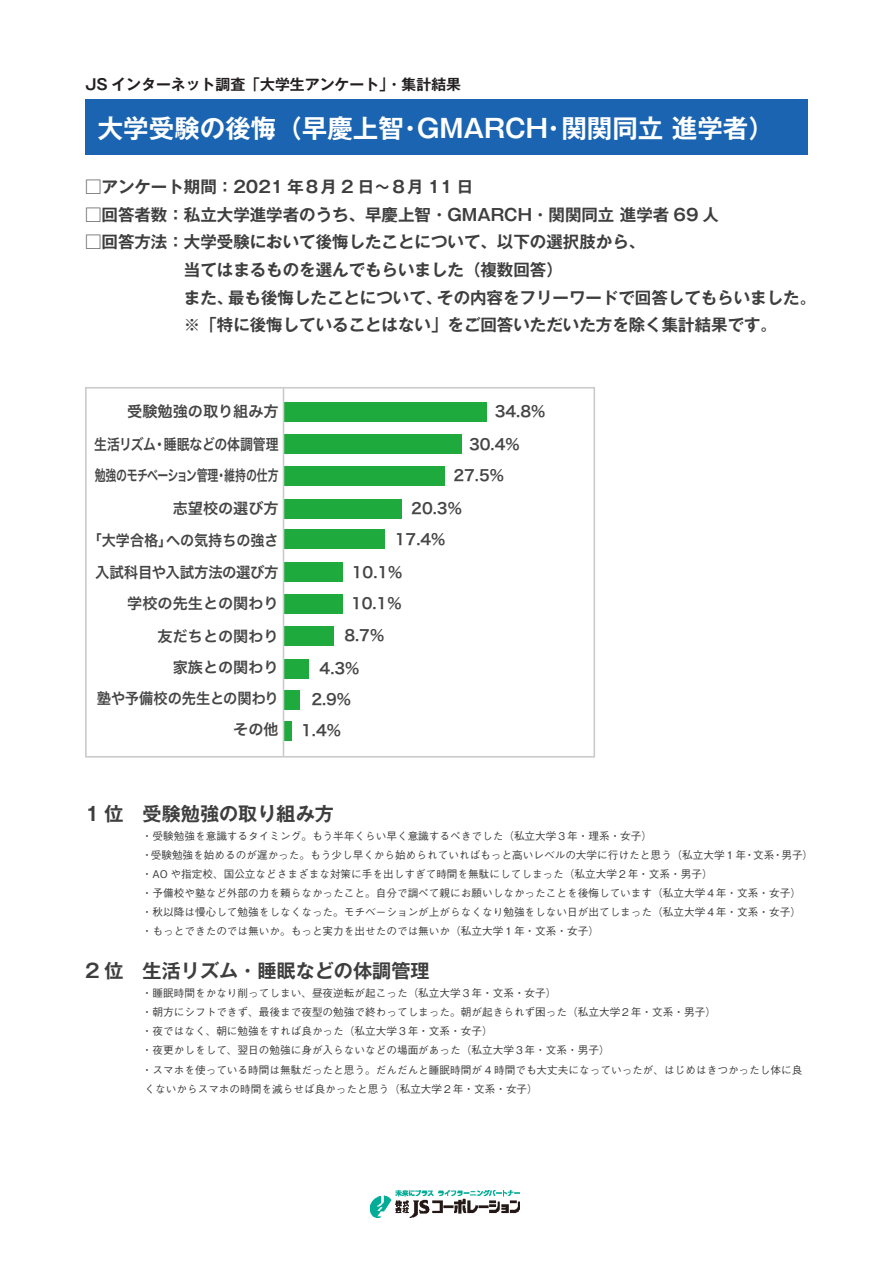
<style>
.page{position:relative;width:893px;height:1263px;background:#fff}
.page>*{position:absolute;margin:0;border:0;box-sizing:border-box;transform-origin:0 0}
.t1{font:700 25.5px "Gothic MB101 Pro De";color:#fff}
.t2{font:700 19.2px "Gothic MB101 Pro De";color:#3e3e3f}
.t3{font:700 16.5px/27.8px "Gothic MB101 Pro De";color:#3e3e3f}
.t4{font:15.15px/32.7px "Hira Kaku Pro N W6";color:#464546}
.t5{font:15.15px "Hira Kaku Pro N W6";letter-spacing:-.03em;color:#464546;scale:.72 1}
.t6{font:15.15px/30.6px "Hira Kaku Pro N W6";color:#464546;text-align:right;scale:.94 1}
.t7{font:15.15px "Hira Kaku Pro N W6";color:#464546;scale:.93 1}
.t8{font:15.15px "Hira Kaku Pro N W6";color:#464546;scale:.95 1}
.t9{font:15.15px "Hira Kaku Pro N W6";color:#464546;scale:.85 1}
.t10{font:15.15px "Hira Kaku Pro N W6";color:#464546;scale:.72 1}
.t11{font:700 14.85px "Gothic MB101 Pro De";color:#231f20}
.t12{font:500 10.65px/19.2px "Gothic BBB Pro";color:#3e3e3f}
</style>
<div class="page">
<img style="left:371px;top:1191px;width:148px;height:26px">
<div style="left:85px;top:99px;width:723px;height:55px;background:#1a64b1"></div>
<div style="left:283px;top:402px;width:204px;height:20px;background:#1eaa3c"></div>
<div style="left:283px;top:434px;width:179px;height:20px;background:#1eaa3c"></div>
<div style="left:283px;top:466px;width:162px;height:20px;background:#1eaa3c"></div>
<div style="left:283px;top:498px;width:119px;height:20px;background:#1eaa3c"></div>
<div style="left:283px;top:529px;width:102px;height:20px;background:#1eaa3c"></div>
<div style="left:283px;top:562px;width:60px;height:20px;background:#1eaa3c"></div>
<div style="left:283px;top:594px;width:60px;height:19px;background:#1eaa3c"></div>
<div style="left:283px;top:626px;width:51px;height:20px;background:#1eaa3c"></div>
<div style="left:283px;top:658px;width:26px;height:20px;background:#1eaa3c"></div>
<div style="left:283px;top:690px;width:17px;height:19px;background:#1eaa3c"></div>
<div style="left:283px;top:721px;width:9px;height:20px;background:#1eaa3c"></div>
<div style="left:85px;top:387px;width:510px;height:370px;border:2px solid #cbcbcb"></div>
<hr style="left:283px;top:388px;width:1px;height:369px;background:#cbcbcb">
<p class="t11" style="left:85px;top:72px;width:378px">JS インターネット調査「大学生アンケート」・集計結果</p>
<p class="t1" style="left:98px;top:107px;width:308px">大学受験の後悔（早慶上智</p>
<p class="t1" style="left:561px;top:107px;width:214px">関関同立進学者(</p>
<p class="t1" style="left:417px;top:107px;width:132px">GMARCH</p>
<p class="t1" style="left:397px;top:107px;width:27px">・</p>
<p class="t1" style="left:541px;top:107px;width:27px">・</p>
<p class="t3" style="left:85px;top:171px;width:390px">□アンケート期間：2021 年８月 2 日～８月 11 日</p>
<p class="t3" style="left:85px;top:199px;width:636px">□回答者数：私立大学進学者のうち、早慶上智・GMARCH・関関同立進学者 69 人</p>
<p class="t3" style="left:85px;top:226px;width:562px">□回答方法：大学受験において後悔したことについて、以下の選択肢から、</p>
<p class="t3" style="left:437px;top:254px;width:380px;text-indent:-253px">当てはまるものを選んでもらいました（複数回答(<br>その内容をフリーワードで回答してもらいました。</p>
<p class="t3" style="left:228px;top:281px;width:216px">最も後悔したことについて、</p>
<p class="t3" style="left:184px;top:281px;width:51px">また、</p>
<p class="t3" style="left:184px;top:309px;width:595px">※「特に後悔していることはない」をご回答いただいた方を除く集計結果です。</p>
<p class="t4" style="left:127px;top:395px;width:153px;text-align:right">受験勉強の取り組み方・睡眠などの体調管理</p>
<p class="t9" style="left:94px;top:430px;width:74px">生活リズム</p>
<p class="t5" style="left:95px;top:462px;width:257px">勉強のモチベーション管理維持の仕方</p>
<p class="t10" style="left:216px;top:462px;width:17px">・</p>
<p class="t4" style="left:173px;top:491px;width:107px">志望校の選び方</p>
<p class="t7" style="left:166px;top:526px;width:123px">への気持ちの強さ</p>
<p class="t7" style="left:88px;top:526px;width:92px">「大学合格」</p>
<p class="t8" style="left:95px;top:559px;width:195px">入試科目や入試方法の選び方</p>
<p class="t4" style="left:127px;top:586px;width:153px">学校の先生との関わり</p>
<p class="t4" style="left:158px;top:619px;width:123px">友だちとの関わり</p>
<p class="t4" style="left:173px;top:650px;width:107px">家族との関わり</p>
<p class="t6" style="left:97px;top:682px;width:195px">塾や予備校の先生との関わりその他</p>
<p class="t4" style="left:469px;top:395px;width:78px;text-indent:26px">34.8%<br>30.4%</p>
<p class="t4" style="left:411px;top:458px;width:94px;text-indent:42px">27.5%<br>20.3%</p>
<p class="t4" style="left:395px;top:522px;width:52px">17.4%</p>
<p class="t4" style="left:352px;top:556px;width:52px">10.1%</p>
<p class="t4" style="left:351px;top:587px;width:52px">10.1%</p>
<p class="t4" style="left:344px;top:619px;width:41px">8.7%</p>
<p class="t4" style="left:320px;top:651px;width:41px">4.3%</p>
<p class="t4" style="left:301px;top:683px;width:51px;line-height:31px;text-indent:10px">2.9%<br>1.4%</p>
<p class="t2" style="left:85px;top:797px;width:250px">1 位　受験勉強の取り組み方</p>
<p class="t12" style="left:142px;top:825px;width:512px">・受験勉強を意識するタイミング。もう半年くらい早く意識するべきでした（私立大学３年・理系・女子(</p>
<p class="t12" style="left:151px;top:844px;width:597px">受験勉強を始めるのが遅かった。もう少し早くから始められていればもっと高いレベルの大学に行けたと思う（私立大学１年</p>
<p class="t12" style="left:781px;top:844px;width:33px">男子(</p>
<p class="t12" style="left:753px;top:844px;width:23px">文系</p>
<p class="t12" style="left:142px;top:844px;width:12px">・</p>
<p class="t12" style="left:142px;top:863px;width:572px">・AO や指定校、国公立などさまざまな対策に手を出しすぎて時間を無駄にしてしまった（私立大学２年・文系・男子(</p>
<p class="t12" style="left:142px;top:882px;width:661px">・予備校や塾など外部の力を頼らなかったこと。自分で調べて親にお願いしなかったことを後悔しています（私立大学４年・文系・女子(</p>
<p class="t12" style="left:142px;top:901px;width:661px">・秋以降は慢心して勉強をしなくなった。モチベーションが上がらなくなり勉強をしない日が出てしまった（私立大学４年・文系・女子(</p>
<p class="t12" style="left:142px;top:920px;width:459px">・もっとできたのでは無いか。もっと実力を出せたのでは無いか（私立大学１年・文系・女子(</p>
<p class="t2" style="left:85px;top:955px;width:346px">2 位　生活リズム・睡眠などの体調管理</p>
<p class="t12" style="left:142px;top:982px;width:416px">・睡眠時間をかなり削ってしまい、昼夜逆転が起こった（私立大学３年・文系・女子(</p>
<p class="t12" style="left:142px;top:1001px;width:576px">・朝方にシフトできず、最後まで夜型の勉強で終わってしまった。朝が起きられず困った（私立大学２年・文系・男子(</p>
<p class="t12" style="left:142px;top:1020px;width:352px">・夜ではなく、朝に勉強をすれば良かった（私立大学３年・文系・女子(</p>
<p class="t12" style="left:142px;top:1039px;width:469px">・夜更かしをして、翌日の勉強に身が入らないなどの場面があった（私立大学３年・文系・男子(</p>
<p class="t12" style="left:142px;top:1058px;width:662px">・スマホを使っている時間は無駄だったと思う。だんだんと睡眠時間が 4 時間でも大丈夫になっていったが、はじめはきつかったし体に良くないからスマホの時間を減らせば良かったと思う（私立大学２年・文系・女子(</p>
<p class="t12" style="left:744px;top:844px;width:12px">・</p>
<p class="t12" style="left:772px;top:844px;width:12px">・</p>
</div>
